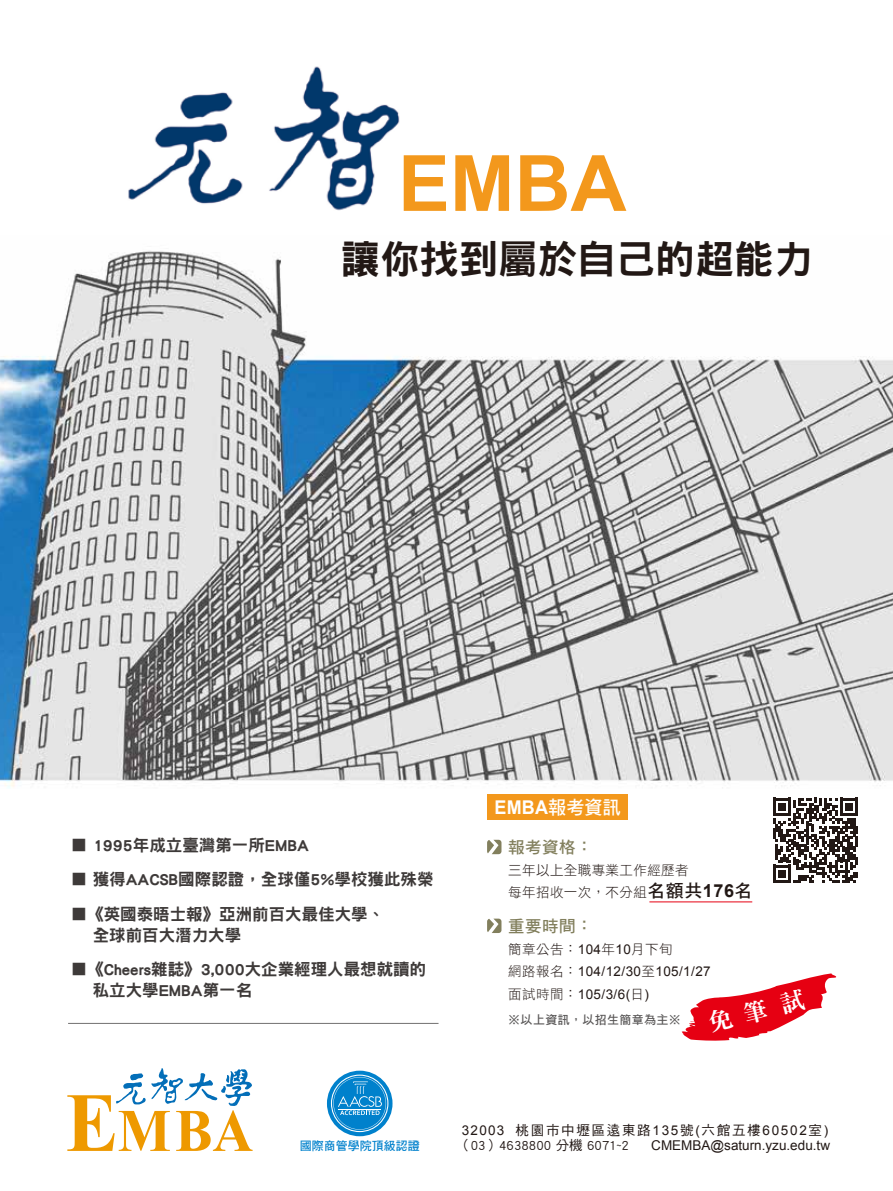
<style>
.page{position:relative;width:893px;height:1191px;background:#fff}
.page>*{position:absolute;margin:0;border:0;box-sizing:border-box;transform-origin:0 0}
.t1{font:700 77.7px "Arial";color:#f3981c}
.t2{font:39.3px "DF Hei Std W9";color:#221815}
.t3{font:700 18.9px "Arial";color:#fff;scale:.95 1}
.t4{font:16.5px/21px "DF Hei Std W9";color:#3e3a39}
.t5{font:16.5px "DF Hei Std W7";letter-spacing:.03em;color:#827f5d}
.t6{font:13.5px/21.9px "DF Hei Std W3";letter-spacing:.03em;color:#221815}
.t7{font:13.5px/22.5px "Arial";letter-spacing:.03em;color:#221815}
.t8{font:13.5px "Arial";letter-spacing:.125em;color:#221815}
.t9{font:13.5px "Arial";color:#221815}
.t10{font:13.5px "DF Hei Std W5";color:#221815}
.t11{font:12px "DF Hei Std W7";letter-spacing:.03em;color:#595757}
.t12{font:12px "DF Hei Std W7";color:#0081cc}
.s1{font-family:"DF Hei Std W7";font-weight:400}
.s2{font-family:"DF Hei Std W7";font-size:18px}
.s3{font-family:"Arial";font-weight:700;font-size:18px}
.s4{font-family:"Arial"}
.s5{font-family:"DF Hei Std W3"}
.s6{font-family:"DF Hei Std W5"}
</style>
<div class="page">
<img style="left:0;top:251px;width:893px;height:537px">
<svg style="left:327px;top:1070px;width:65px;height:66px"></svg>
<svg style="left:331px;top:1074px;width:57px;height:58px;background:#3d9fd8"></svg>
<div style="left:487px;top:794px;width:141px;height:26px;background:#f3981c"></div>
<svg style="left:487px;top:839px;width:14px;height:15px"></svg>
<hr style="left:649px;top:901px;width:103px;height:1px;background:#e60012">
<svg style="left:487px;top:918px;width:14px;height:15px"></svg>
<svg style="left:773px;top:798px;width:85px;height:85px"></svg>
<hr style="left:68px;top:1023px;width:371px;height:1px;background:#727171">
<svg style="left:67px;top:1068px;width:186px;height:82px"></svg>
<img style="left:128px;top:66px;width:272px;height:145px">
<svg style="left:682px;top:973px;width:155px;height:68px"></svg>
<h1 class="t1" style="left:398px;top:132px;width:230px">EMBA</h1>
<h2 class="t2" style="left:341px;top:237px;width:474px">讓你找到屬於自己的超能力</h2>
<p class="t4" style="left:71px;top:834px;width:240px">■ 1995年成立臺灣第一所EMBA</p>
<p class="t4" style="left:71px;top:868px;width:364px">■ 獲得AACSB國際認證，全球僅5%學校獲此殊榮</p>
<p class="t4" style="left:93px;top:903px;width:293px;text-indent:-22px">■《英國泰晤士報》亞洲前百大最佳大學、全球前百大潛力大學</p>
<p class="t4" style="left:93px;top:958px;width:335px;text-indent:-22px">■《Cheers雜誌》3,000大企業經理人最想就讀的私立大學EMBA第一名</p>
<p class="t3" style="left:495px;top:794px;width:134px">EMBA<span class="s1">報考資訊</span></p>
<p class="t5" style="left:508px;top:838px;width:86px">報考資格：</p>
<p class="t6" style="left:508px;top:859px;width:246px">三年以上全職專業工作經歷者<br>每年招收一次，不分組<span class="s2">名額共</span><span class="s3">176</span><span class="s2">名</span></p>
<p class="t5" style="left:508px;top:916px;width:86px">重要時間：</p>
<p class="t6" style="left:508px;top:937px;width:166px">簡章公告：<span class="s4">104</span>年<span class="s4">10</span>月下旬</p>
<p class="t7" style="left:508px;top:960px;width:204px"><span class="s5">網路報名：</span>104/12/30<span class="s5">至</span>105/1/27<span class="s5">面試時間：</span>105/3/6(<span class="s5">日</span>)</p>
<p class="t11" style="left:508px;top:1013px;width:174px">※以上資訊，以招生簡章為主※</p>
<p class="t8" style="left:462px;top:1121px;width:368px">32003 <span class="s6">桃園市中壢區遠東路</span>135<span class="s6">號</span>(<span class="s6">六館五樓</span>60502<span class="s6">室</span>)</p>
<p class="t12" style="left:300px;top:1139px;width:121px">國際商管學院頂級認證</p>
<p class="t10" style="left:457px;top:1137px;width:173px">（03）4638800 分機 6071~2</p>
<p class="t9" style="left:651px;top:1136px;width:180px">CMEMBA@saturn.yzu.edu.tw</p>
</div>
